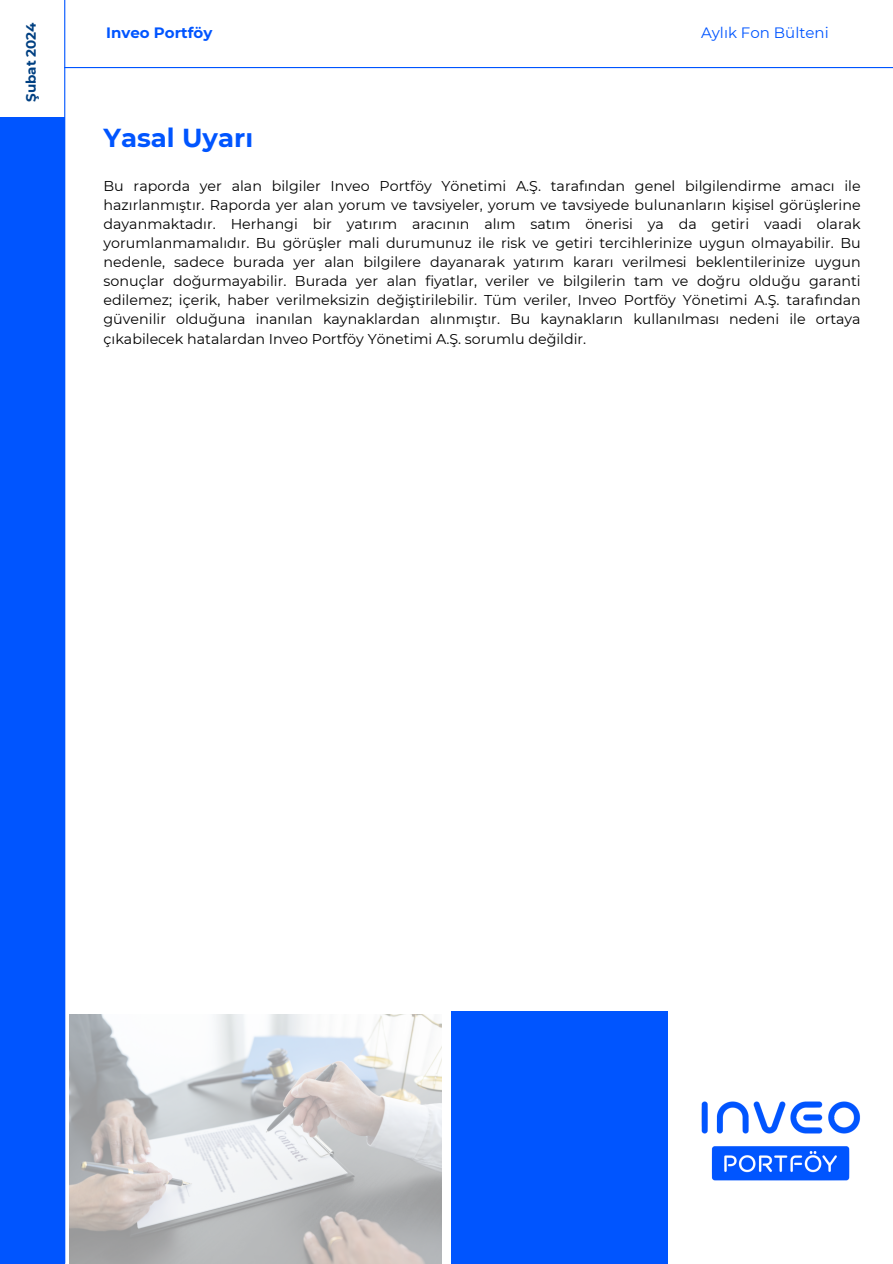
<style>
.page{position:relative;width:893px;height:1264px;background:#fff}
.page>*{position:absolute;margin:0;border:0;box-sizing:border-box;transform-origin:0 0}
.t1{font:700 25.95px "Montserrat";color:#05f}
.t2{font:15px "Montserrat";color:#05f}
.t3{font:700 15px "Montserrat";color:#05f}
.t4{font:14.25px/19.2px "Montserrat";color:#000;text-align:justify}
.t5{font:700 13.5px "Montserrat";color:#004082}
</style>
<div class="page">
<hr style="left:64px;top:0;width:1px;height:1263px;background:#05f">
<hr style="left:64px;top:67px;width:828px;height:1px;background:#05f">
<div style="left:451px;top:1010px;width:216px;height:253px;background:#05f"></div>
<div style="left:0;top:117px;width:65px;height:1146px;background:#05f"></div>
<img style="left:701px;top:1101px;width:159px;height:79px">
<img style="left:69px;top:1014px;width:373px;height:249px">
<p class="t5" style="left:23px;top:102px;width:81px;rotate:-90deg">Şubat 2024</p>
<p class="t3" style="left:106px;top:23px;width:108px">Inveo Portföy</p>
<p class="t2" style="left:701px;top:23px;width:129px">Aylık Fon Bülteni</p>
<h1 class="t1" style="left:103px;top:122px;width:151px">Yasal Uyarı</h1>
<p class="t4" style="left:103px;top:176px;width:758px">Bu raporda yer alan bilgiler Inveo Portföy Yönetimi A.Ş. tarafından genel bilgilendirme amacı ile hazırlanmıştır. Raporda yer alan yorum ve tavsiyeler, yorum ve tavsiyede bulunanların kişisel görüşlerine dayanmaktadır. Herhangi bir yatırım aracının alım satım önerisi ya da getiri vaadi olarak yorumlanmamalıdır. Bu görüşler mali durumunuz ile risk ve getiri tercihlerinize uygun olmayabilir. Bu nedenle, sadece burada yer alan bilgilere dayanarak yatırım kararı verilmesi beklentilerinize uygun sonuçlar doğurmayabilir. Burada yer alan fiyatlar, veriler ve bilgilerin tam ve doğru olduğu garanti edilemez; içerik, haber verilmeksizin değiştirilebilir. Tüm veriler, Inveo Portföy Yönetimi A.Ş. tarafından güvenilir olduğuna inanılan kaynaklardan alınmıştır. Bu kaynakların kullanılması nedeni ile ortaya çıkabilecek hatalardan Inveo Portföy Yönetimi A.Ş. sorumlu değildir.</p>
</div>
